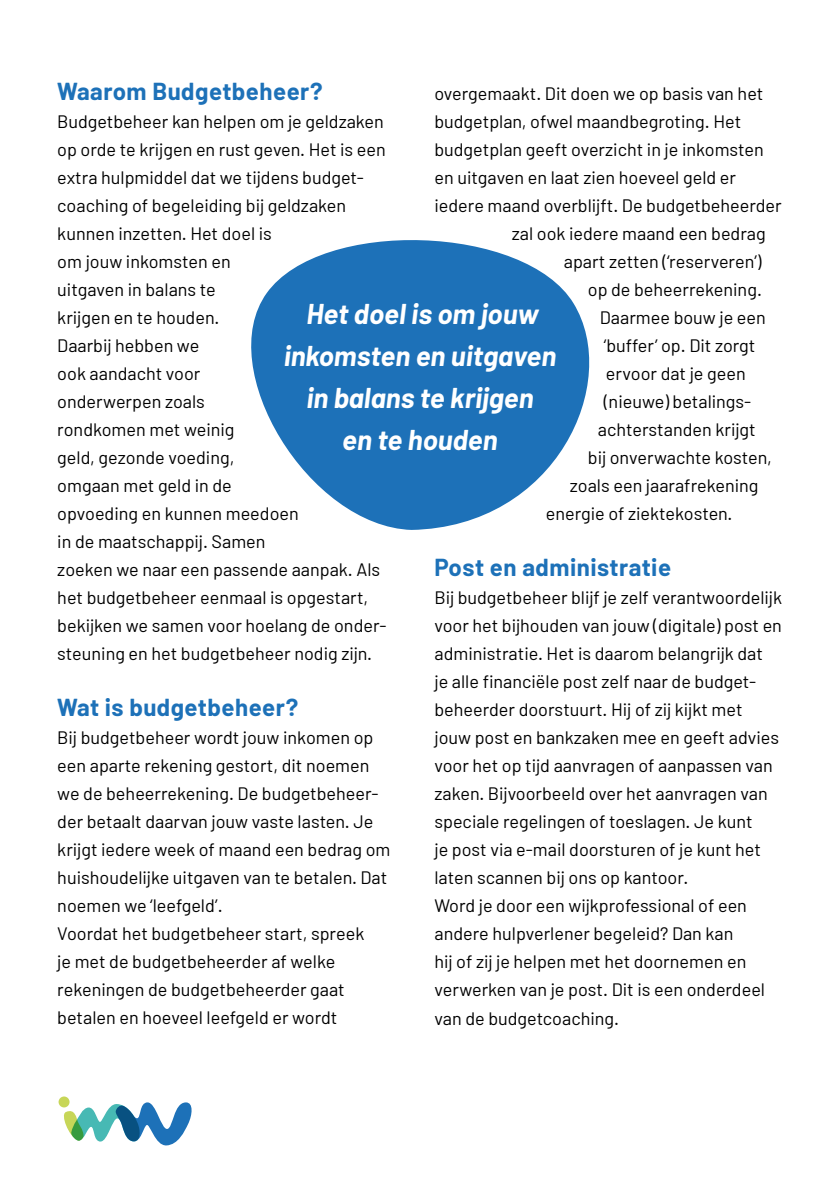
<style>
.page{position:relative;width:840px;height:1191px;background:#fff}
.page>*{position:absolute;margin:0;border:0;box-sizing:border-box;transform-origin:0 0}
.t1{font:italic 700 28px/42px "Barlow";color:#fff;text-align:center}
.t2{font:700 24px "Barlow";letter-spacing:.02em;color:#1d71b8}
.t3{font:18px/28px "Barlow";color:#000}
</style>
<div class="page">
<div style="left:59px;top:1096px;width:10px;height:11px;background:#c7d658;border-radius:50%"></div>
<svg style="left:60px;top:1102px;width:132px;height:44px"></svg>
<svg style="left:251px;top:240px;width:339px;height:290px;fill:#1d71b8"></svg>
<h2 class="t2" style="left:57px;top:76px;width:267px">Waarom Budgetbeheer?</h2>
<p class="t3" style="left:57px;top:107px;width:330px">Budgetbeheer kan helpen om je geldzaken op orde te krijgen en rust geven. Het is een extra hulpmiddel dat we tijdens budget&shy;coaching of begeleiding bij geldzaken kunnen inzetten. Het doel is<br>om jouw inkomsten en<br>uitgaven in balans te<br>krijgen en te houden.<br>Daarbij hebben we<br>ook aandacht voor<br>onderwerpen zoals<br>rondkomen met weinig<br>geld, gezonde voeding,<br>omgaan met geld in de<br>opvoeding en kunnen meedoen<br>in de maatschappij. Samen<br>zoeken we naar een passende aanpak. Als het budgetbeheer eenmaal is opgestart, bekijken we samen voor hoelang de onder&shy;steuning en het budgetbeheer nodig zijn.</p>
<h2 class="t2" style="left:57px;top:692px;width:242px">Wat is budgetbeheer?</h2>
<p class="t3" style="left:57px;top:723px;width:334px">Bij budgetbeheer wordt jouw inkomen op een aparte rekening gestort, dit noemen we de beheerrekening. De budgetbeheer&shy;der betaalt daarvan jouw vaste lasten. Je krijgt iedere week of maand een bedrag om huishoudelijke uitgaven van te betalen. Dat noemen we ‘leefgeld’.<br>Voordat het budgetbeheer start, spreek<br>je met de budgetbeheerder af welke rekeningen de budgetbeheerder gaat betalen en hoeveel leefgeld er wordt</p>
<p class="t3" style="left:434px;top:79px;width:330px">overgemaakt. Dit doen we op basis van het</p>
<p class="t3" style="left:434px;top:107px;width:308px">budgetplan, ofwel maandbegroting. Het</p>
<p class="t3" style="left:434px;top:135px;width:331px">budgetplan geeft overzicht in je inkomsten</p>
<p class="t3" style="left:434px;top:163px;width:303px">en uitgaven en laat zien hoeveel geld er</p>
<p class="t3" style="left:434px;top:191px;width:348px">iedere maand overblijft. De budgetbeheerder</p>
<p class="t3" style="left:511px;top:219px;width:255px">zal ook iedere maand een bedrag</p>
<p class="t3" style="left:563px;top:247px;width:199px">apart zetten (‘reserveren’)</p>
<p class="t3" style="left:587px;top:275px;width:175px">op de beheerrekening.</p>
<p class="t3" style="left:599px;top:303px;width:167px">Daarmee bouw je een</p>
<p class="t3" style="left:603px;top:331px;width:153px">‘buffer’ op. Dit zorgt</p>
<p class="t3" style="left:605px;top:359px;width:141px">ervoor dat je geen</p>
<p class="t3" style="left:603px;top:387px;width:149px">(nieuwe) betalings-</p>
<p class="t3" style="left:597px;top:415px;width:159px">achterstanden krijgt</p>
<p class="t3" style="left:587px;top:443px;width:185px">bij onverwachte kosten,</p>
<p class="t3" style="left:569px;top:471px;width:190px">zoals een jaarafrekening</p>
<p class="t3" style="left:545px;top:499px;width:188px">energie of ziektekosten.</p>
<h2 class="t2" style="left:434px;top:552px;width:238px">Post en administratie</h2>
<p class="t3" style="left:434px;top:583px;width:349px">Bij budgetbeheer blijf je zelf verantwoordelijk voor het bijhouden van jouw (digitale) post en administratie. Het is daarom belangrijk dat<br>je alle financiële post zelf naar de budget&shy;beheerder doorstuurt. Hij of zij kijkt met jouw post en bankzaken mee en geeft advies voor het op tijd aanvragen of aanpassen van zaken. Bijvoorbeeld over het aanvragen van speciale regelingen of toeslagen. Je kunt<br>je post via e-mail doorsturen of je kunt het laten scannen bij ons op kantoor.<br>Word je door een wijkprofessional of een andere hulpverlener begeleid? Dan kan<br>hij of zij je helpen met het doornemen en verwerken van je post. Dit is een onderdeel van de budgetcoaching.</p>
<h1 class="t1" style="left:283px;top:292px;width:274px">Het doel is om jouw inkomsten en uitgaven in balans te krijgen<br>en te houden</h1>
</div>
